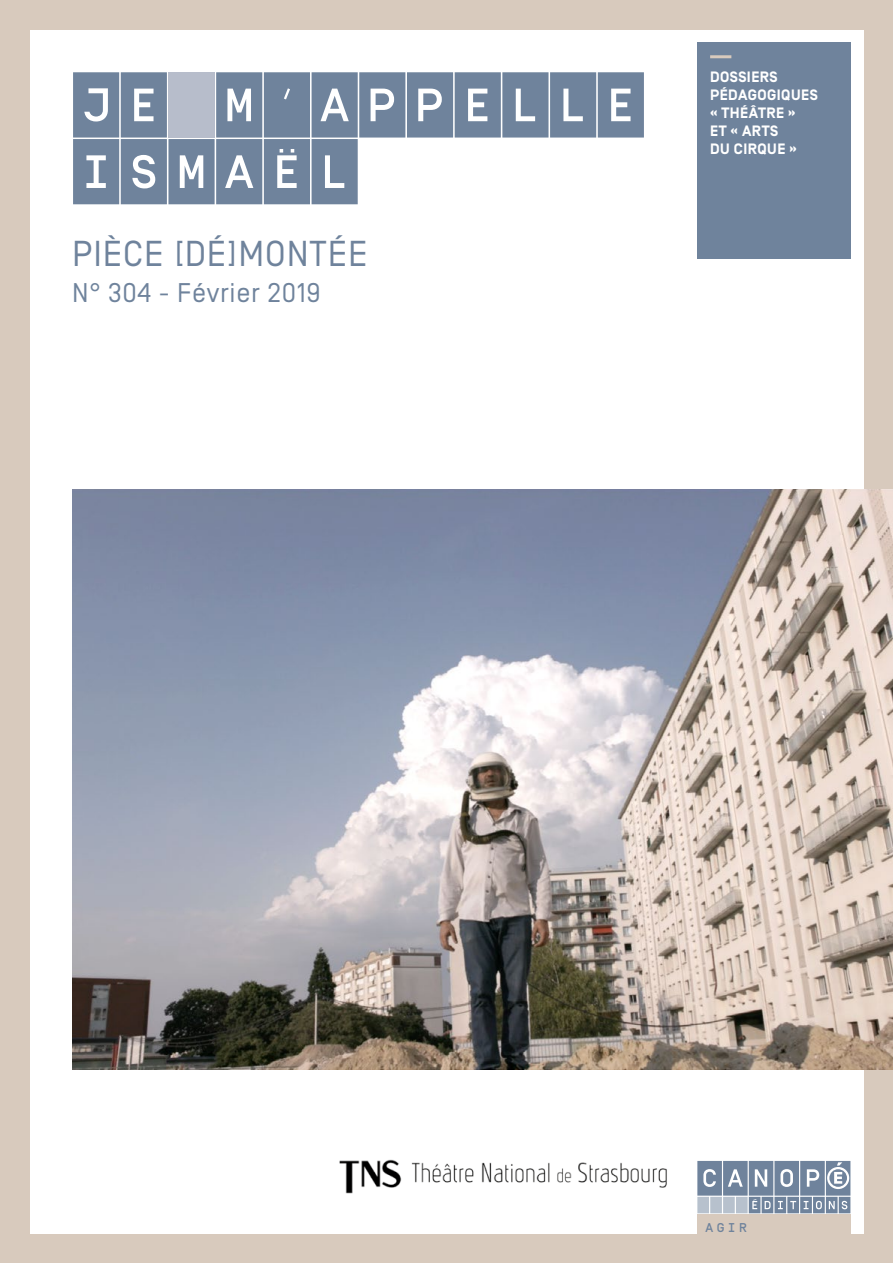
<style>
.page{position:relative;width:893px;height:1263px;background:#d8cabd}
.page>*{position:absolute;margin:0;border:0;box-sizing:border-box;transform-origin:0 0}
.t1{font:500 65.25px/66.8px "Simplon CNDP";color:#6f839c}
.t2{font:36px "Simplon BP Regular";letter-spacing:.025em;color:#6f839c}
.t3{font:27px "Simplon BP Regular";letter-spacing:.025em;color:#6f839c}
.t4{font:700 15px/18px "Simplon BP";letter-spacing:.03em;color:#fff}
.t5{font:500 12.75px "Simplon BP Mono";color:#6f839c}
</style>
<div class="page">
<div style="left:30px;top:30px;width:833px;height:1203px;background:#fff"></div>
<svg style="left:697px;top:1161px;width:153px;height:52px;background:#91a1b3"></svg>
<div style="left:697px;top:1214px;width:153px;height:49px;background:#d8cabd"></div>
<img style="left:339px;top:1159px;width:328px;height:35px">
<img style="left:72px;top:489px;width:821px;height:580px">
<div style="left:697px;top:43px;width:153px;height:216px;background:#6f839c"></div>
<hr style="left:710px;top:55px;width:21px;height:3px;background:#d8cabd">
<h1 class="t1" style="left:72px;top:72px;width:574px">JE M’APPELLE<br>ISMAËL</h1>
<h2 class="t2" style="left:72px;top:232px;width:297px">PIÈCE [DÉ]MONTÉE</h2>
<h3 class="t3" style="left:72px;top:277px;width:250px">N° 304 - Février 2019</h3>
<p class="t4" style="left:710px;top:68px;width:109px">DOSSIERS<br>PÉDAGOGIQUES « THÉÂTRE »<br>ET « ARTS<br>DU CIRQUE »</p>
<p class="t5" style="left:705px;top:1219px;width:43px">AGIR</p>
</div>
